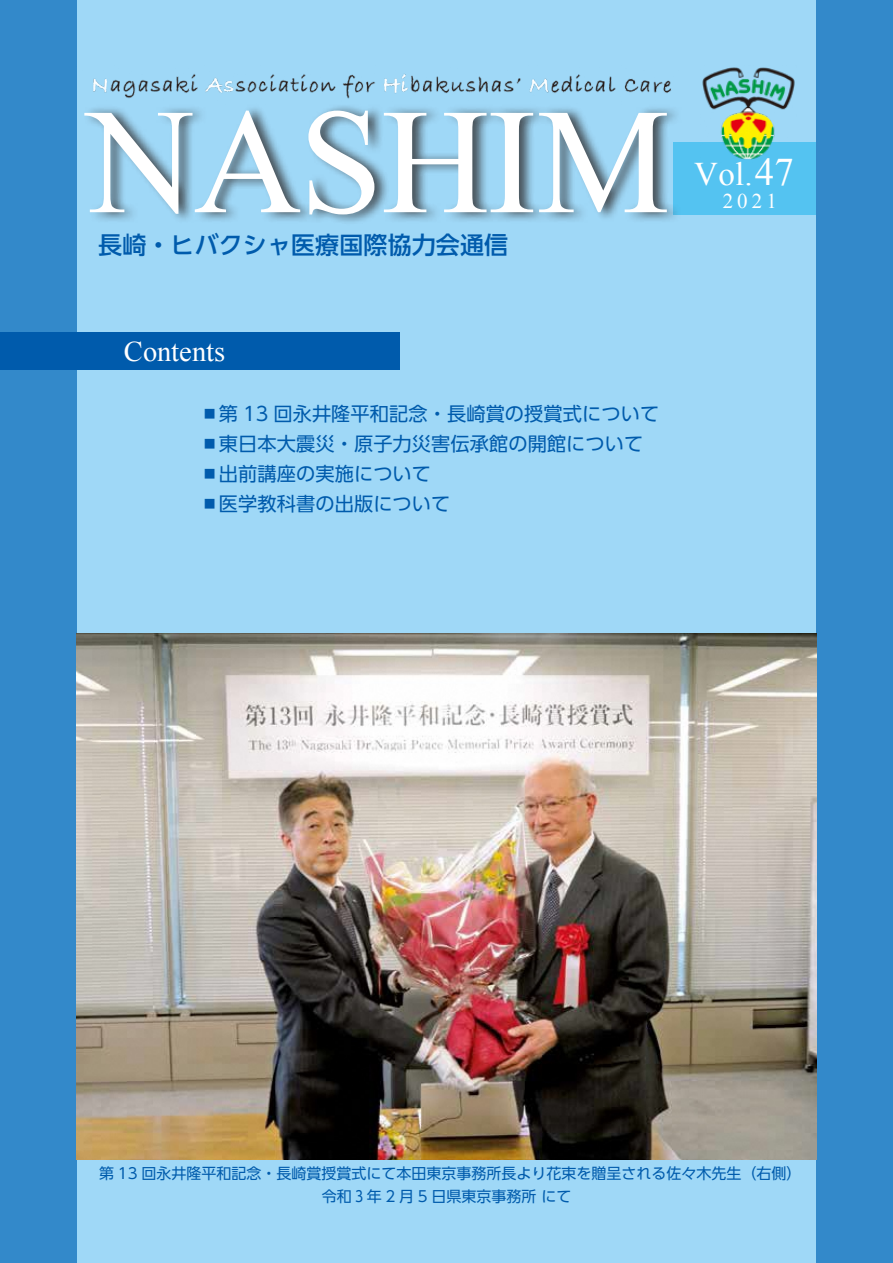
<style>
.page{position:relative;width:893px;height:1263px;background:#9fd8f7}
.page>*{position:absolute;margin:0;border:0;box-sizing:border-box;transform-origin:0 0}
.t1{font:150px "Times New Roman";letter-spacing:-.01em;color:#fff}
.t2{font:33px "Times New Roman";color:#fff}
.t3{font:28.5px "Times New Roman";color:#fff}
.t4{font:500 24px "UD Shin Go Pro";letter-spacing:.005em;color:#005bac}
.t5{font:21px "Times New Roman";color:#fff}
.t6{font:19.2px "UD Shin Go Pro";letter-spacing:.005em;color:#005bac}
.t7{font:15px/22.5px "UD Shin Go Pro";color:#005bac;text-align:center}
.s1{font-size:39px}
</style>
<div class="page">
<div style="left:673px;top:143px;width:145px;height:72px;background:#54c3f1"></div>
<div style="left:817px;top:0;width:76px;height:1263px;background:#3389ca"></div>
<div style="left:0;top:0;width:77px;height:1263px;background:#3389ca"></div>
<div style="left:0;top:333px;width:399px;height:37px;background:#005bac"></div>
<div style="left:82px;top:103px;width:600px;height:122px;background:#221815;opacity:.7"></div>
<img style="left:82px;top:74px;width:600px;height:30px">
<img style="left:77px;top:634px;width:739px;height:525px">
<img style="left:701px;top:67px;width:95px;height:93px">
<h1 class="t1" style="left:86px;top:61px;width:585px">NASHIM</h1>
<p class="t4" style="left:98px;top:226px;width:411px">長崎・ヒバクシャ医療国際協力会通信</p>
<h2 class="t2" style="left:694px;top:152px;width:101px">Vol.<span class="s1">47</span></h2>
<p class="t5" style="left:723px;top:187px;width:56px">2021</p>
<h3 class="t3" style="left:124px;top:332px;width:103px">Contents</h3>
<p class="t6" style="left:204px;top:398px;width:457px"><sup>■</sup> 第 13 回永井隆平和記念・長崎賞の授賞式について</p>
<p class="t6" style="left:204px;top:428px;width:441px"><sup>■</sup> 東日本大震災・原子力災害伝承館の開館について</p>
<p class="t6" style="left:204px;top:458px;width:229px"><sup>■</sup> 出前講座の実施について</p>
<p class="t6" style="left:204px;top:488px;width:248px"><sup>■</sup> 医学教科書の出版について</p>
<p class="t7" style="left:99px;top:1162px;width:704px">第 13 回永井隆平和記念・長崎賞授賞式にて本田東京事務所長より花束を贈呈される佐々木先生（右側）令和３年 2 月 5 日県東京事務所 にて</p>
</div>
